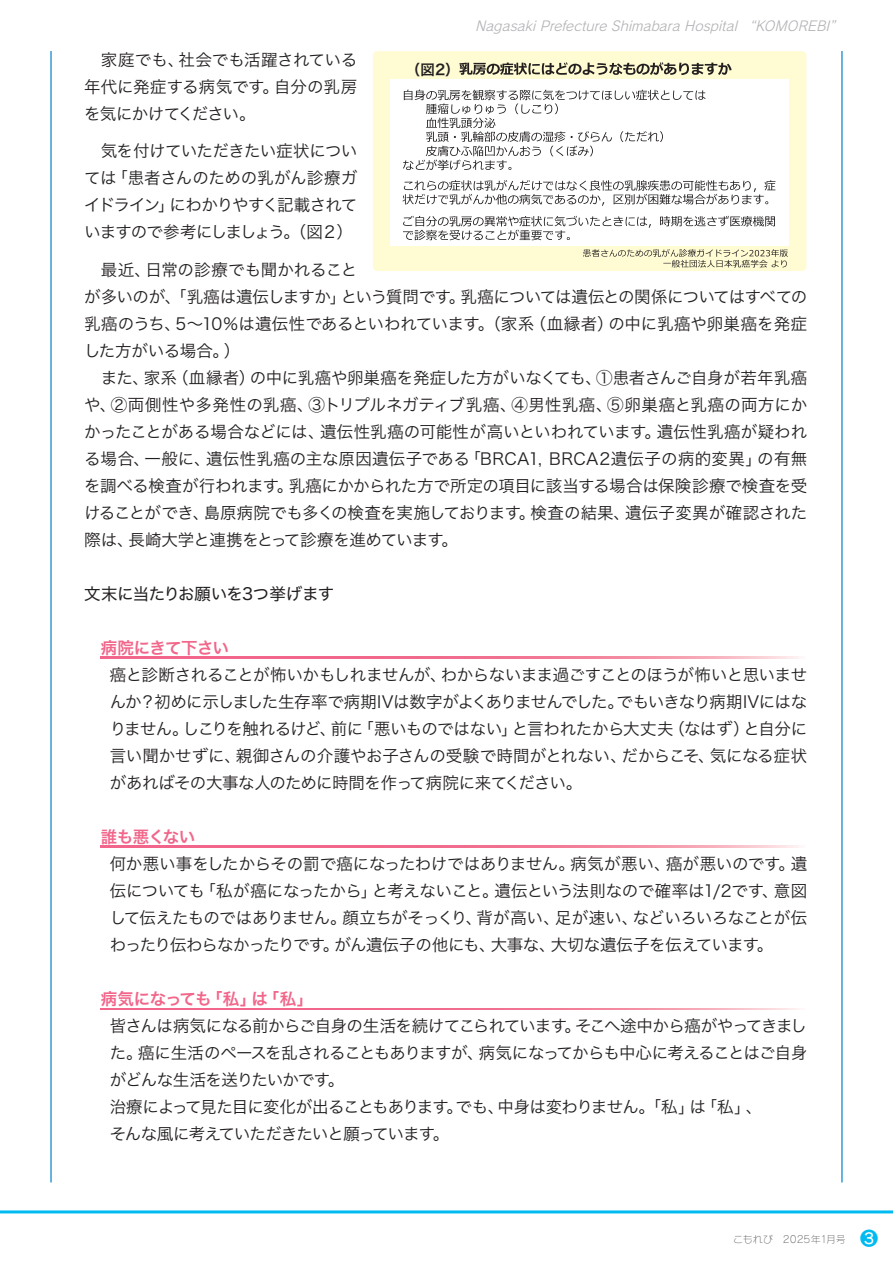
<style>
.page{position:relative;width:893px;height:1263px;background:#fff}
.page>*{position:absolute;margin:0;border:0;box-sizing:border-box;transform-origin:0 0}
.t1{font:16.5px/27px "Hira Kaku Pro N W3";letter-spacing:-.035em;color:#231f20;text-align:justify}
.t2{font:16.5px "Hira Kaku Pro N W6";letter-spacing:-.04em;color:#f1668a}
.t3{font:16.5px "Hira Kaku Pro N W4";letter-spacing:-.03em;color:#231f20}
.t4{font:14.4px "Hira Kaku Pro N W6";color:#231f20}
.t5{font:italic 13.5px "Rodin NTLG Pro M";color:#b2b3b7}
.t6{font:10.05px "Rodin NTLG Pro L";letter-spacing:-.005em;color:#57585a}
.s1{font-family:"Rodin NTLG Pro M";font-size:18px;color:#00bbf1}
</style>
<div class="page">
<hr style="left:0;top:1210px;width:893px;height:3px;background:#00bbf1">
<hr style="left:50px;top:51px;width:2px;height:1131px;background:#359bd6">
<hr style="left:841px;top:51px;width:2px;height:1131px;background:#359bd6">
<div style="left:373px;top:51px;width:433px;height:220px;background:#fffbd3;border-radius:5px"></div>
<div style="left:391px;top:79px;width:398px;height:167px;background:#fff"></div>
<svg style="left:459px;top:62px;width:273px;height:13px"></svg>
<svg style="left:403px;top:90px;width:303px;height:80px"></svg>
<svg style="left:403px;top:180px;width:372px;height:26px"></svg>
<svg style="left:403px;top:216px;width:372px;height:24px"></svg>
<svg style="left:583px;top:249px;width:205px;height:18px"></svg>
<svg style="left:100px;top:656px;width:699px;height:2px"></svg>
<svg style="left:100px;top:846px;width:699px;height:1px"></svg>
<svg style="left:100px;top:1008px;width:699px;height:2px"></svg>
<p class="t5" style="left:475px;top:17px;width:373px">NagasakiPrefecture Shimabara Hospital“KOMOREBI”</p>
<p class="t1" style="left:84px;top:45px;width:274px;text-indent:16px">家庭でも、社会でも活躍されている年代に発症する病気です。自分の乳房を気にかけてください。</p>
<p class="t1" style="left:84px;top:136px;width:274px;text-indent:16px">気を付けていただきたい症状については「患者さんのための乳がん診療ガイドライン」にわかりやすく記載されていますので参考にしましょう。（図２）</p>
<p class="t1" style="left:84px;top:255px;width:724px;text-align:left;text-indent:16px">最近、日常の診療でも聞かれること<br>が多いのが、「乳癌は遺伝しますか」という質問です。乳癌については遺伝との関係についてはすべての乳癌のうち、5～10％は遺伝性であるといわれています。（家系（血縁者）の中に乳癌や卵巣癌を発症した方がいる場合。）</p>
<p class="t1" style="left:84px;top:363px;width:724px;text-indent:16px">また、家系（血縁者）の中に乳癌や卵巣癌を発症した方がいなくても、①患者さんご自身が若年乳癌や、②両側性や多発性の乳癌、③トリプルネガティブ乳癌、④男性乳癌、⑤卵巣癌と乳癌の両方にかかったことがある場合などには、遺伝性乳癌の可能性が高いといわれています。遺伝性乳癌が疑われる場合、一般に、遺伝性乳癌の主な原因遺伝子である「BRCA1，BRCA2遺伝子の病的変異」の有無を調べる検査が行われます。乳癌にかかられた方で所定の項目に該当する場合は保険診療で検査を受けることができ、島原病院でも多くの検査を実施しております。検査の結果、遺伝子変異が確認された際は、長崎大学と連携をとって診療を進めています。</p>
<p class="t3" style="left:84px;top:579px;width:252px">文末に当たりお願いを3つ挙げます</p>
<p class="t2" style="left:101px;top:632px;width:130px">病院にきて下さい</p>
<p class="t1" style="left:110px;top:660px;width:699px">癌と診断されることが怖いかもしれませんが、わからないまま過ごすことのほうが怖いと思いませんか？初めに示しました生存率で病期IVは数字がよくありませんでした。でもいきなり病期IVにはなりません。しこりを触れるけど、前に「悪いものではない」と言われたから大丈夫（なはず）と自分に言い聞かせずに、親御さんの介護やお子さんの受験で時間がとれない、だからこそ、気になる症状があればその大事な人のために時間を作って病院に来てください。</p>
<p class="t2" style="left:101px;top:821px;width:96px">誰も悪くない</p>
<p class="t1" style="left:110px;top:849px;width:699px">何か悪い事をしたからその罰で癌になったわけではありません。病気が悪い、癌が悪いのです。遺伝についても「私が癌になったから」と考えないこと。遺伝という法則なので確率は1/2です、意図して伝えたものではありません。顔立ちがそっくり、背が高い、足が速い、などいろいろなことが伝わったり伝わらなかったりです。がん遺伝子の他にも、大事な、大切な遺伝子を伝えています。</p>
<p class="t2" style="left:101px;top:983px;width:214px">病気になっても「私」は「私」</p>
<p class="t1" style="left:110px;top:1011px;width:699px;text-align:left">皆さんは病気になる前からご自身の生活を続けてこられています。そこへ途中から癌がやってきました。癌に生活のペースを乱されることもありますが、病気になってからも中心に考えることはご自身がどんな生活を送りたいかです。<br>治療によって見た目に変化が出ることもあります。でも、中身は変わりません。「私」は「私」、<br>そんな風に考えていただきたいと願っています。</p>
<p class="t4" style="left:406px;top:56px;width:55px">（図2）</p>
<p class="t6" style="left:733px;top:1232px;width:147px">こもれび　2025年1月号 <span class="s1">❸</span></p>
</div>
